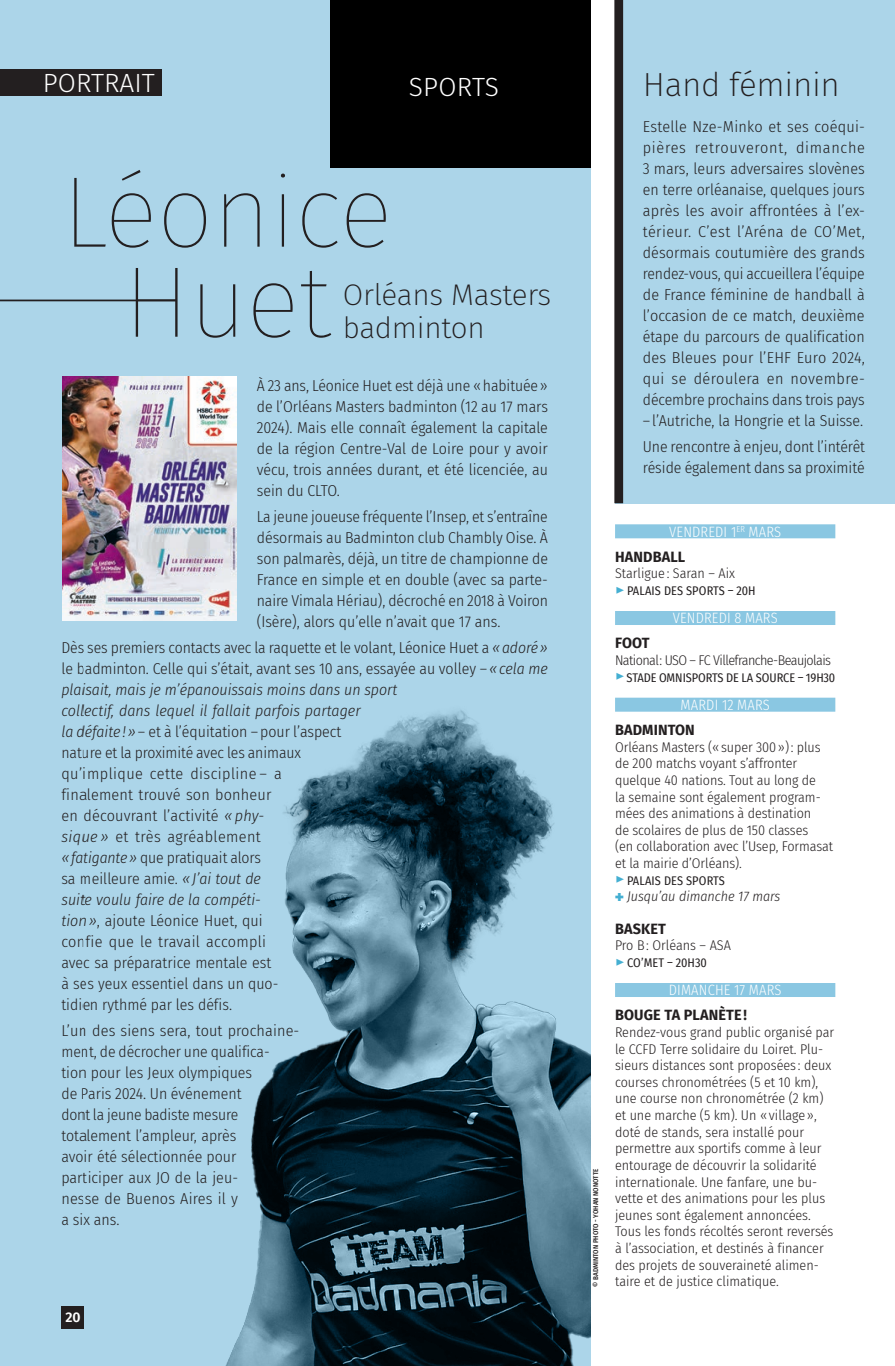
<style>
.page{position:relative;width:895px;height:1366px;background:#fff}
.page>*{position:absolute;margin:0;border:0;box-sizing:border-box;transform-origin:0 0}
.t1{font:100 100.98px/90px "Fira Sans";letter-spacing:-.01em;color:#231f20;text-align:center}
.t2{font:200 33.25px "Fira Sans";letter-spacing:-.01em;color:#231f20}
.t3{font:200 29.75px/33.2px "Fira Sans";letter-spacing:-.01em;color:#231f20}
.t4{font:300 26.25px "Fira Sans";color:#fff}
.t5{font:300 15.75px/21px "Fira Sans Condensed";color:#231f20;text-align:justify}
.t6{font:300 14.88px "Fira Sans Condensed";letter-spacing:.01em;color:#fff}
.t7{font:700 14.88px "Fira Sans";letter-spacing:.01em;color:#231f20}
.t8{font:300 14px/16.6px "Fira Sans Condensed";color:#231f20}
.t9{font:300 14px "Fira Sans Condensed";letter-spacing:-.04em;color:#231f20}
.t10{font:italic 300 14px "Fira Sans Condensed";color:#231f20}
.t11{font:600 14px "Fira Sans";color:#fff}
.t12{font:12.25px "Fira Sans Condensed";letter-spacing:-.005em;color:#231f20}
.t13{font:500 7px "Fira Sans Condensed";letter-spacing:.01em;color:#231f20}
.s1{font-style:italic}
.s2{font-family:"Meta Plus Bold Caps";font-size:19.25px;color:#44afd2}
.s3{color:#44afd2}
</style>
<div class="page">
<div style="left:615px;top:0;width:280px;height:503px;background:#acd5e9"></div>
<div style="left:0;top:0;width:591px;height:1366px;background:#acd5e9"></div>
<div style="left:330px;top:0;width:260px;height:168px;background:#000"></div>
<div style="left:615px;top:524px;width:220px;height:14px;background:#8ac7e2"></div>
<div style="left:615px;top:611px;width:220px;height:14px;background:#8ac7e2"></div>
<div style="left:615px;top:698px;width:220px;height:14px;background:#8ac7e2"></div>
<div style="left:615px;top:983px;width:220px;height:14px;background:#8ac7e2"></div>
<div style="left:614px;top:0;width:9px;height:503px;background:#231f20"></div>
<hr style="left:0;top:300px;width:137px;height:1px;background:#231f20">
<img style="left:63px;top:377px;width:174px;height:244px">
<img style="left:225px;top:710px;width:366px;height:656px">
<div style="left:0;top:69px;width:162px;height:27px;background:#231f20"></div>
<div style="left:61px;top:1306px;width:23px;height:22px;background:#231f20"></div>
<h3 class="t4" style="left:43px;top:64px;width:113px">PORTRAIT</h3>
<h3 class="t4" style="left:409px;top:68px;width:92px">SPORTS</h3>
<h1 class="t1" style="left:62px;top:166px;width:332px">Léonice<br>Huet</h1>
<h3 class="t3" style="left:343px;top:278px;width:210px">Orléans Masters badminton</h3>
<p class="t5" style="left:257px;top:375px;width:293px">À 23 ans, Léonice Huet est déjà une «habituée» de l’Orléans Masters badminton (12 au 17 mars 2024). Mais elle connaît également la capitale de la région Centre-Val de Loire pour y avoir vécu, trois années durant, et été licenciée, au sein du CLTO.</p>
<p class="t5" style="left:257px;top:506px;width:293px">La jeune joueuse fréquente l’Insep, et s’entraîne désormais au Badminton club Chambly Oise. À son palmarès, déjà, un titre de championne de France en simple et en double (avec sa parte&shy;naire Vimala Hériau), décroché en 2018 à Voiron (Isère), alors qu’elle n’avait que 17 ans.</p>
<p class="t5" style="left:61px;top:637px;width:488px;text-align:left">Dès ses premiers contacts avec la raquette et le volant, Léonice Huet a <span class="s1">«adoré» </span>le badminton. Celle qui s’était, avant ses 10 ans, essayée au volley –<span class="s1">«cela me plaisait, mais je m’épanouissais moins dans un sport<br>collectif, dans lequel il fallait parfois partager<br>la défaite !»</span>– et à l’équitation –pour l’aspect<br>nature et la proximité avec les animaux<br>qu’implique cette discipline – a<br>finalement trouvé son bonheur<br>en découvrant l’activité <span class="s1">« phy-<br>sique »</span> et très agréablement<br><span class="s1">«fatigante»</span> que pratiquait alors<br>sa meilleure amie. <span class="s1">«J’ai tout de<br>suite voulu faire de la compéti-<br>tion »</span>, ajoute Léonice Huet, qui<br>confie que le travail accompli<br>avec sa préparatrice mentale est<br>à ses yeux essentiel dans un quo-<br>tidien rythmé par les défis.</p>
<p class="t5" style="left:61px;top:1020px;width:239px;text-align:left">L’un des siens sera, tout prochaine&shy;ment, de décrocher une qualifica-<br>tion pour les Jeux olympiques<br>de Paris 2024. Un événement<br>dont la jeune badiste mesure totalement l’ampleur, après<br>avoir été sélectionnée pour participer aux JO de la jeu-<br>nesse de Buenos Aires il y<br>a six ans.</p>
<p class="t11" style="left:65px;top:1306px;width:17px">20</p>
<h2 class="t2" style="left:643px;top:61px;width:199px">Hand féminin</h2>
<p class="t5" style="left:643px;top:116px;width:224px">Estelle Nze-Minko et ses coéqui&shy;pières retrouveront, dimanche 3 mars, leurs adversaires slovènes en terre orléanaise, quelques jours après les avoir affrontées à l’ex&shy;térieur. C’est l’Aréna de CO’Met, désormais coutumière des grands rendez-vous, qui accueillera l’équipe de France féminine de handball à l’occasion de ce match, deuxième étape du parcours de qualification des Bleues pour l’EHF Euro 2024, qui se déroulera en novembre&shy;décembre prochains dans trois pays</p>
<p class="t5" style="left:643px;top:408px;width:224px;line-height:25.9px">– l’Autriche, la Hongrie et la Suisse.<br>Une rencontre à enjeu, dont l’intérêt</p>
<p class="t5" style="left:643px;top:457px;width:223px">réside également dans sa proximité</p>
<p class="t13" style="left:590px;top:1287px;width:120px;rotate:-90deg">© BADMINTON PHOTO - YOHAN NONOTTE</p>
<p class="t6" style="left:669px;top:521px;width:113px">VENDREDI 1<sup>ER</sup> MARS</p>
<p class="t7" style="left:615px;top:544px;width:72px">HANDBALL</p>
<p class="t8" style="left:615px;top:565px;width:121px">Starligue : Saran – Aix</p>
<p class="t12" style="left:615px;top:581px;width:142px"><span class="s2">•</span> PALAIS DES SPORTS – 20H</p>
<p class="t6" style="left:673px;top:608px;width:107px">VENDREDI 8 MARS</p>
<p class="t7" style="left:615px;top:631px;width:36px">FOOT</p>
<p class="t9" style="left:615px;top:650px;width:218px">National: USO – FC Villefranche-Beaujolais</p>
<p class="t12" style="left:615px;top:668px;width:222px"><span class="s2">•</span> STADE OMNISPORTS DE LA SOURCE – 19H30</p>
<p class="t6" style="left:681px;top:694px;width:91px">MARDI 12 MARS</p>
<p class="t7" style="left:615px;top:717px;width:81px">BADMINTON</p>
<p class="t8" style="left:615px;top:738px;width:220px">Orléans Masters («super 300»): plus de 200 matchs voyant s’affronter quelque 40 nations. Tout au long de<br>la semaine sont également program&shy;mées des animations à destination<br>de scolaires de plus de 150 classes<br>(en collaboration avec l’Usep, Formasat et la mairie d’Orléans).</p>
<p class="t12" style="left:615px;top:871px;width:111px"><span class="s2">•</span> PALAIS DES SPORTS</p>
<p class="t10" style="left:615px;top:886px;width:167px"><span class="s3">✚</span> Jusqu’au dimanche 17 mars</p>
<p class="t7" style="left:615px;top:916px;width:52px">BASKET</p>
<p class="t8" style="left:615px;top:937px;width:117px">Pro B: Orléans – ASA</p>
<p class="t12" style="left:615px;top:953px;width:93px"><span class="s2">•</span> CO’MET – 20H30</p>
<p class="t6" style="left:669px;top:980px;width:114px">DIMANCHE 17 MARS</p>
<p class="t7" style="left:615px;top:1003px;width:133px">BOUGE TA PLANÈTE!</p>
<p class="t8" style="left:615px;top:1024px;width:221px">Rendez-vous grand public organisé par le CCFD Terre solidaire du Loiret. Plu&shy;sieurs distances sont proposées : deux courses chronométrées (5 et 10 km), une course non chronométrée (2 km) et une marche (5 km). Un «village», doté de stands, sera installé pour permettre aux sportifs comme à leur entourage de découvrir la solidarité internationale. Une fanfare, une bu&shy;vette et des animations pour les plus jeunes sont également annoncées.<br>Tous les fonds récoltés seront reversés à l’association, et destinés à financer des projets de souveraineté alimen&shy;taire et de justice climatique.</p>
</div>
